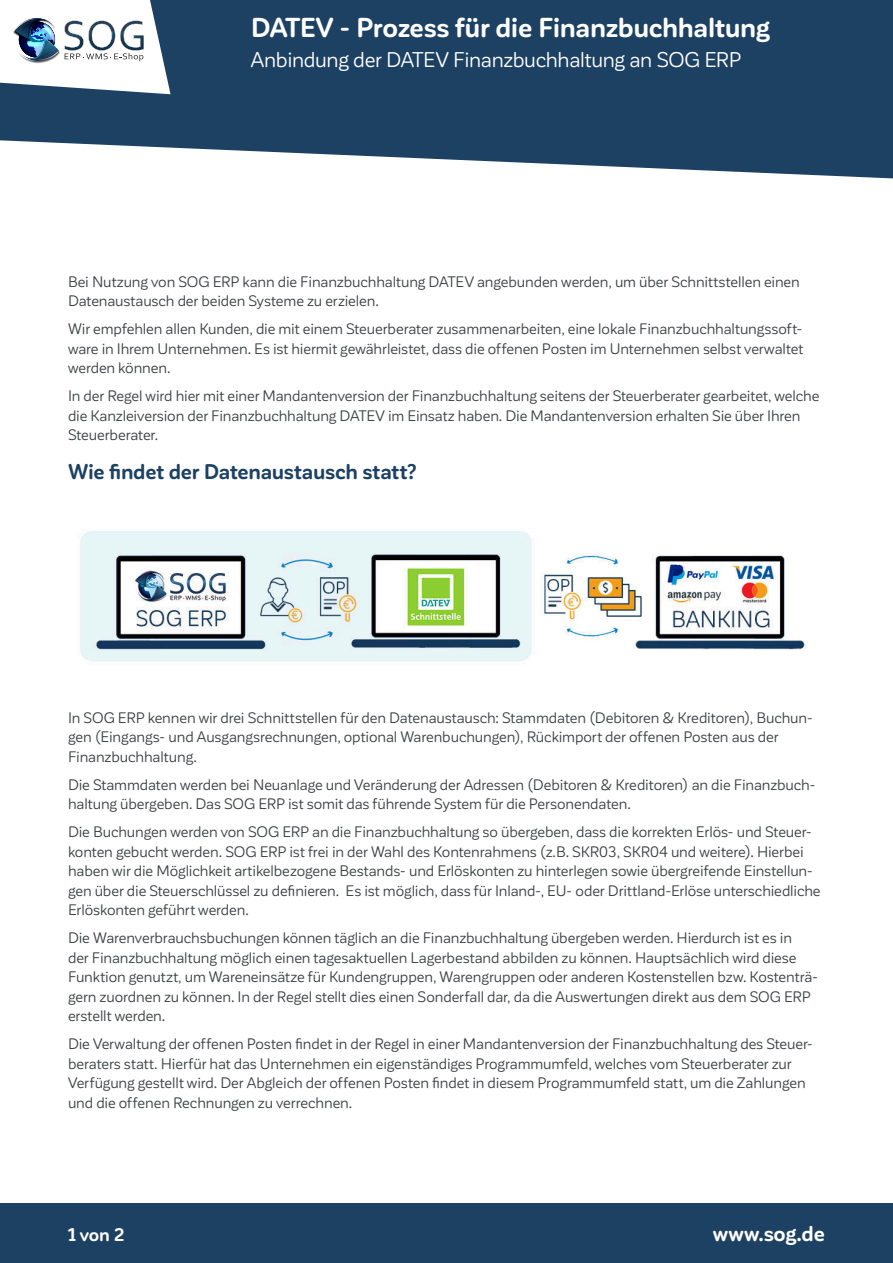
<style>
.page{position:relative;width:893px;height:1263px;background:#fff}
.page>*{position:absolute;margin:0;border:0;box-sizing:border-box;transform-origin:0 0}
.t1{font:700 27px "Corporative Sans Rd";letter-spacing:-.015em;color:#fff}
.t2{font:21px "Corporative Sans Rd";letter-spacing:-.015em;color:#fff}
.t3{font:700 21px "Corporative Sans Rd";letter-spacing:-.01em;color:#1d4163}
.t4{font:700 21px "Corporative Sans Rd";letter-spacing:-.005em;color:#fff}
.t5{font:700 18px "Corporative Sans Rd";color:#fff}
.t6{font:15px/19.5px "Corporative Sans Rd";letter-spacing:-.005em;color:#3c4042}
</style>
<div class="page">
<div style="left:0;top:1203px;width:893px;height:60px;background:#1d4163"></div>
<svg style="left:0;top:0;width:893px;height:179px;background:#385875"></svg>
<svg style="left:0;top:0;width:171px;height:94px"></svg>
<img style="left:80px;top:531px;width:728px;height:131px">
<h1 class="t1" style="left:251px;top:18px;width:521px">DATEV - Prozess für die Finanzbuchhaltung</h1>
<h2 class="t2" style="left:251px;top:52px;width:492px">Anbindung der DATEV Finanzbuchhaltung an SOG ERP</h2>
<p class="t6" style="left:68px;top:272px;width:733px">Bei Nutzung von SOG ERP kann die Finanzbuchhaltung DATEV angebunden werden, um über Schnittstellen einen<br>Datenaustausch der beiden Systeme zu erzielen.</p>
<p class="t6" style="left:68px;top:320px;width:737px;text-align:justify">Wir empfehlen allen Kunden, die mit einem Steuerberater zusammenarbeiten, eine lokale Finanzbuchhaltungssoft&shy;ware in Ihrem Unternehmen. Es ist hiermit gewährleistet, dass die offenen Posten im Unternehmen selbst verwaltet werden können.</p>
<p class="t6" style="left:68px;top:387px;width:753px">In der Regel wird hier mit einer Mandantenversion der Finanzbuchhaltung seitens der Steuerberater gearbeitet, welche die Kanzleiversion der Finanzbuchhaltung DATEV im Einsatz haben. Die Mandantenversion erhalten Sie über Ihren<br>Steuerberater.</p>
<h2 class="t3" style="left:68px;top:459px;width:351px">Wie 昀椀ndet der Datenaustausch statt?</h2>
<p class="t6" style="left:68px;top:708px;width:746px">In SOG ERP kennen wir drei Schnittstellen für den Datenaustausch: Stammdaten (Debitoren &amp; Kreditoren), Buchun&shy;gen (Eingangs- und Ausgangsrechnungen, optional Warenbuchungen), Rückimport der offenen Posten aus der<br>Finanzbuchhaltung.</p>
<p class="t6" style="left:68px;top:775px;width:749px">Die Stammdaten werden bei Neuanlage und Veränderung der Adressen (Debitoren &amp; Kreditoren) an die Finanzbuch&shy;haltung übergeben. Das SOG ERP ist somit das führende System für die Personendaten.</p>
<p class="t6" style="left:68px;top:823px;width:754px">Die Buchungen werden von SOG ERP an die Finanzbuchhaltung so übergeben, dass die korrekten Erlös- und Steuer&shy;konten gebucht werden. SOG ERP ist frei in der Wahl des Kontenrahmens (z.B. SKR03, SKR04 und weitere). Hierbei haben wir die Möglichkeit artikelbezogene Bestands- und Erlöskonten zu hinterlegen sowie übergreifende Einstellun&shy;gen über die Steuerschlüssel zu de昀椀nieren. Es ist möglich, dass für Inland-, EU- oder Drittland-Erlöse unterschiedliche Erlöskonten geführt werden.</p>
<p class="t6" style="left:68px;top:929px;width:752px">Die Warenverbrauchsbuchungen können täglich an die Finanzbuchhaltung übergeben werden. Hierdurch ist es in<br>der Finanzbuchhaltung möglich einen tagesaktuellen Lagerbestand abbilden zu können. Hauptsächlich wird diese Funktion genutzt, um Wareneinsätze für Kundengruppen, Warengruppen oder anderen Kostenstellen bzw. Kostenträ&shy;gern zuordnen zu können. In der Regel stellt dies einen Sonderfall dar, da die Auswertungen direkt aus dem SOG ERP erstellt werden.</p>
<p class="t6" style="left:68px;top:1034px;width:746px">Die Verwaltung der offenen Posten 昀椀ndet in der Regel in einer Mandantenversion der Finanzbuchhaltung des Steuer&shy;beraters statt. Hierfür hat das Unternehmen ein eigenständiges Programmumfeld, welches vom Steuerberater zur Verfügung gestellt wird. Der Abgleich der offenen Posten 昀椀ndet in diesem Programmumfeld statt, um die Zahlungen und die offenen Rechnungen zu verrechnen.</p>
<p class="t5" style="left:68px;top:1228px;width:58px">1 von 2</p>
<h2 class="t4" style="left:713px;top:1226px;width:114px">www.sog.de</h2>
</div>
